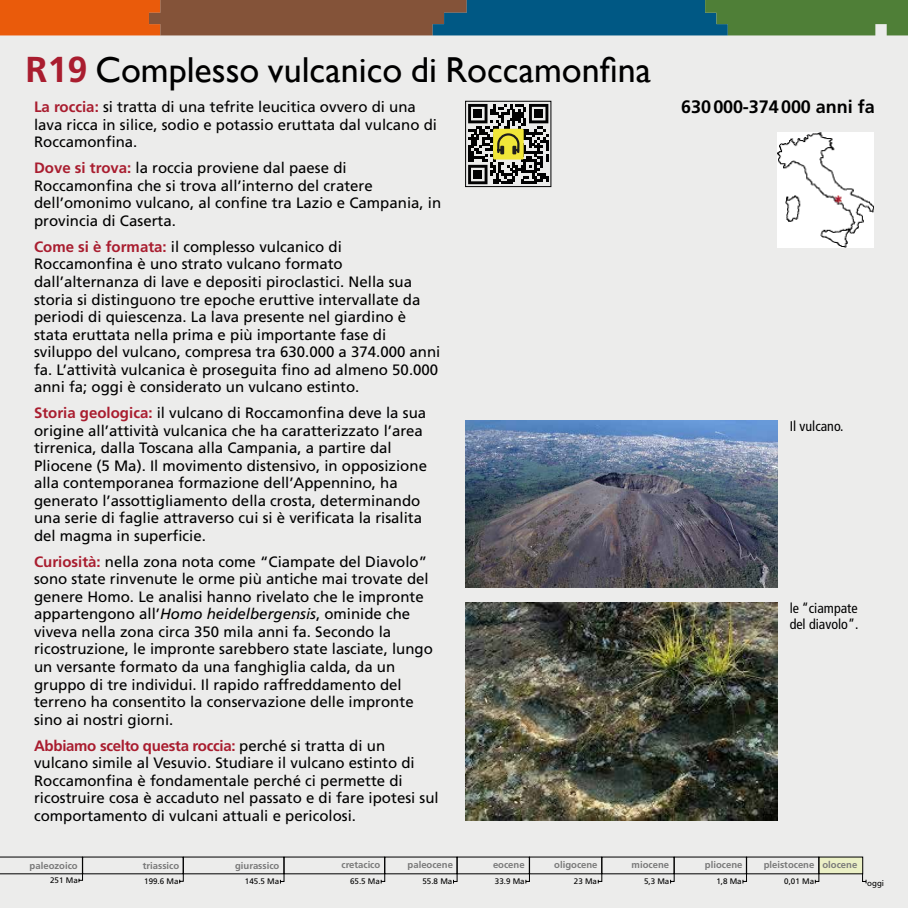
<style>
.page{position:relative;width:908px;height:908px;background:#fff}
.page>*{position:absolute;margin:0;border:0;box-sizing:border-box;transform-origin:0 0}
.t1{font:36px "Gill Sans";color:#000}
.t2{font:700 18px "Frutiger LT Std";color:#000}
.t3{font:15px/17.5px "Frutiger LT Std";color:#000}
.t4{font:condensed 14px/16.8px "Frutiger LT Std";color:#000}
.t5{font:700 9.5px "Frutiger LT Std";color:#797979}
.t6{font:8px "Frutiger LT Std";color:#000}
.s1{font-family:"Frutiger LT Std";font-weight:700;color:#a91d2f}
.s2{font-weight:700;color:#a91d2f}
.s3{font-style:italic}
</style>
<div class="page">
<div style="left:0;top:0;width:907px;height:907px;background:#ececeb"></div>
<svg style="left:179px;top:873px;width:5px;height:10px"></svg>
<svg style="left:280px;top:873px;width:4px;height:10px"></svg>
<svg style="left:380px;top:873px;width:5px;height:10px"></svg>
<svg style="left:453px;top:873px;width:4px;height:10px"></svg>
<svg style="left:525px;top:873px;width:4px;height:10px"></svg>
<svg style="left:597px;top:873px;width:5px;height:10px"></svg>
<svg style="left:669px;top:873px;width:5px;height:10px"></svg>
<svg style="left:742px;top:873px;width:4px;height:10px"></svg>
<svg style="left:814px;top:873px;width:5px;height:10px"></svg>
<svg style="left:861px;top:873px;width:5px;height:10px"></svg>
<svg style="left:0;top:856px;width:83px;height:26px"></svg>
<div style="left:818px;top:856px;width:44px;height:17px;background:#ebf0c6"></div>
<img style="left:777px;top:133px;width:96px;height:114px">
<img style="left:465px;top:420px;width:312px;height:167px">
<img style="left:465px;top:602px;width:312px;height:217px">
<svg style="left:0;top:0;width:907px;height:35px;background:#645f47"></svg>
<div style="left:465px;top:101px;width:86px;height:86px;border:1px solid #020203"></div>
<svg style="left:468px;top:104px;width:80px;height:80px"></svg>
<h1 class="t1" style="left:26px;top:49px;width:627px"><span class="s1">R19</span> Complesso vulcanico di Roccamonfina</h1>
<p class="t3" style="left:34px;top:98px;width:383px"><span class="s2">La roccia:</span> si tratta di una tefrite leucitica ovvero di una</p>
<p class="t2" style="left:680px;top:96px;width:195px">630000-374000 anni fa</p>
<p class="t3" style="left:34px;top:116px;width:404px">lava ricca in silice, sodio e potassio eruttata dal vulcano di<br>Roccamonfina.</p>
<p class="t3" style="left:34px;top:159px;width:408px"><span class="s2">Dove si trova:</span> la roccia proviene dal paese di Roccamonfina che si trova all’interno del cratere dell’omonimo vulcano, al confine tra Lazio e Campania, in provincia di Caserta.</p>
<p class="t3" style="left:34px;top:238px;width:407px"><span class="s2">Come si è formata:</span> il complesso vulcanico di Roccamonfina è uno strato vulcano formato dall’alternanza di lave e depositi piroclastici. Nella sua storia si distinguono tre epoche eruttive intervallate da periodi di quiescenza. La lava presente nel giardino è stata eruttata nella prima e più importante fase di sviluppo del vulcano, compresa tra 630.000 a 374.000 anni fa. L’attività vulcanica è proseguita fino ad almeno 50.000 anni fa; oggi è considerato un vulcano estinto.</p>
<p class="t3" style="left:34px;top:404px;width:394px"><span class="s2">Storia geologica:</span> il vulcano di Roccamonfina deve la sua origine all’attività vulcanica che ha caratterizzato l’area tirrenica, dalla Toscana alla Campania, a partire dal Pliocene (5 Ma). Il movimento distensivo, in opposizione alla contemporanea formazione dell’Appennino, ha generato l’assottigliamento della crosta, determinando una serie di faglie attraverso cui si è verificata la risalita del magma in superficie.</p>
<p class="t3" style="left:34px;top:552px;width:400px"><span class="s2">Curiosità:</span> nella zona nota come “Ciampate del Diavolo” sono state rinvenute le orme più antiche mai trovate del genere Homo. Le analisi hanno rivelato che le impronte appartengono all’<span class="s3">Homo heidelbergensis</span>, ominide che viveva nella zona circa 350 mila anni fa. Secondo la ricostruzione, le impronte sarebbero state lasciate, lungo un versante formato da una fanghiglia calda, da un gruppo di tre individui. Il rapido raffreddamento del terreno ha consentito la conservazione delle impronte sino ai nostri giorni.</p>
<p class="t3" style="left:34px;top:736px;width:406px"><span class="s2">Abbiamo scelto questa roccia:</span> perché si tratta di un vulcano simile al Vesuvio. Studiare il vulcano estinto di Roccamonfina è fondamentale perché ci permette di ricostruire cosa è accaduto nel passato e di fare ipotesi sul comportamento di vulcani attuali e pericolosi.</p>
<p class="t4" style="left:789px;top:418px;width:55px">Il vulcano.</p>
<p class="t4" style="left:789px;top:599px;width:70px">le “ciampate del diavolo”.</p>
<p class="t5" style="left:30px;top:859px;width:50px">paleozoico</p>
<p class="t5" style="left:143px;top:859px;width:38px">triassico</p>
<p class="t5" style="left:235px;top:859px;width:46px">giurassico</p>
<p class="t5" style="left:341px;top:858px;width:40px">cretacico</p>
<p class="t5" style="left:407px;top:858px;width:47px">paleocene</p>
<p class="t5" style="left:493px;top:858px;width:33px">eocene</p>
<p class="t5" style="left:554px;top:858px;width:45px">oligocene</p>
<p class="t5" style="left:631px;top:858px;width:39px">miocene</p>
<p class="t5" style="left:704px;top:858px;width:39px">pliocene</p>
<p class="t5" style="left:763px;top:858px;width:95px">pleistocene olocene</p>
<p class="t6" style="left:50px;top:874px;width:29px">251 Ma</p>
<p class="t6" style="left:144px;top:875px;width:36px">199.6 Ma</p>
<p class="t6" style="left:245px;top:876px;width:36px">145.5 Ma</p>
<p class="t6" style="left:350px;top:876px;width:31px">65.5 Ma</p>
<p class="t6" style="left:422px;top:876px;width:31px">55.8 Ma</p>
<p class="t6" style="left:494px;top:876px;width:31px">33.9 Ma</p>
<p class="t6" style="left:573px;top:876px;width:25px">23 Ma</p>
<p class="t6" style="left:643px;top:876px;width:27px">5,3 Ma</p>
<p class="t6" style="left:716px;top:876px;width:27px">1,8 Ma</p>
<p class="t6" style="left:784px;top:876px;width:31px">0,01 Ma</p>
<p class="t6" style="left:866px;top:878px;width:18px">oggi</p>
</div>
